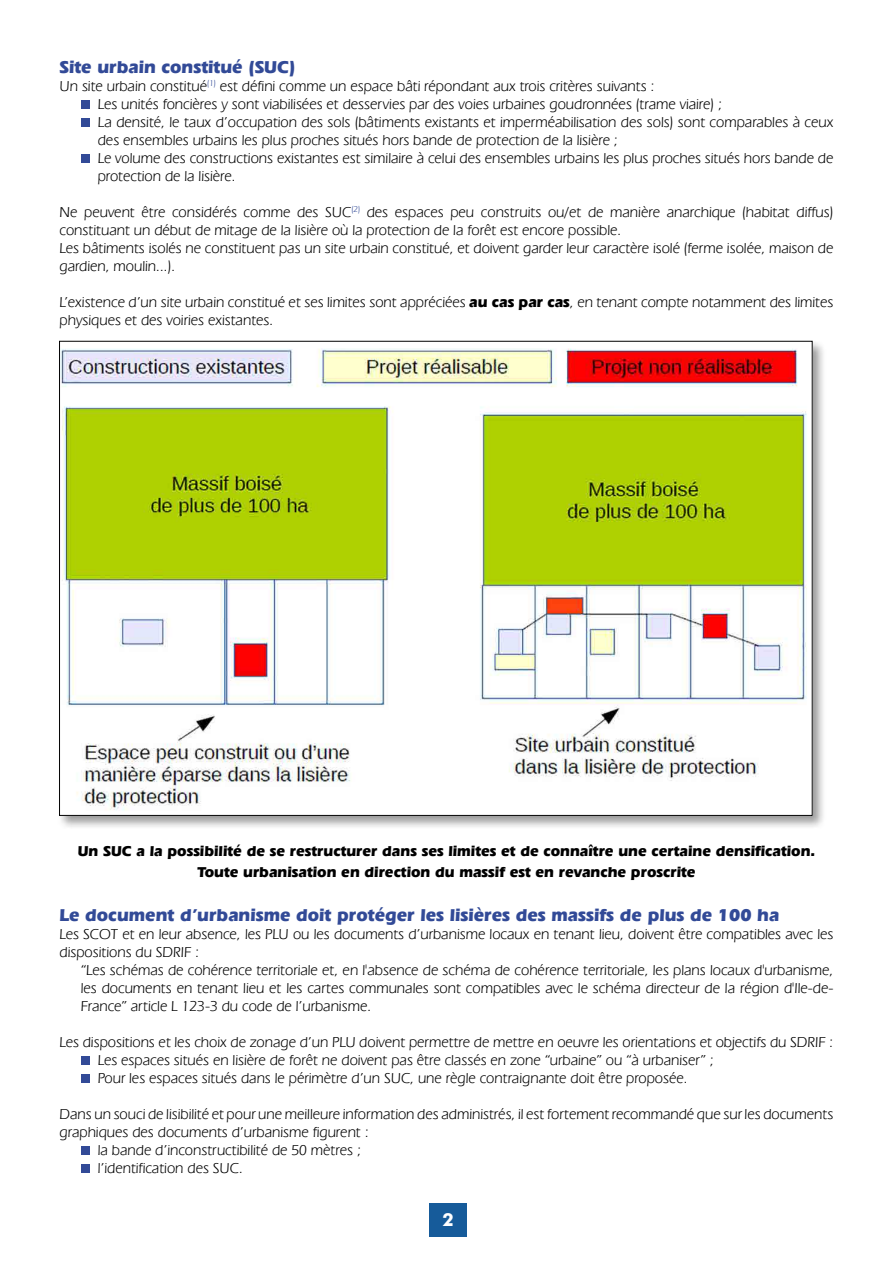
<style>
.page{position:relative;width:893px;height:1263px;background:#fff}
.page>*{position:absolute;margin:0;border:0;box-sizing:border-box;transform-origin:0 0}
.t1{font:700 18px "Eras IT Cby BT";color:#324a97}
.t2{font:700 18px "Futura BT";color:#fff}
.t3{font:15px/18px "Eras IT Cby BT";color:#000}
.t4{font:700 15px/21.6px "Eras IT Cby BT";color:#000;text-align:center}
.s1{font-weight:700}
</style>
<div class="page">
<div style="left:429px;top:1202px;width:38px;height:34px;background:#165b9a"></div>
<div style="left:81px;top:101px;width:8px;height:8px;background:#324a97"></div>
<div style="left:81px;top:119px;width:8px;height:8px;background:#324a97"></div>
<div style="left:81px;top:155px;width:8px;height:8px;background:#324a97"></div>
<div style="left:57px;top:339px;width:769px;height:491px;background:#000;opacity:.4"></div>
<img style="left:61px;top:343px;width:749px;height:471px">
<div style="left:81px;top:1056px;width:8px;height:8px;background:#324a97"></div>
<div style="left:81px;top:1074px;width:8px;height:8px;background:#324a97"></div>
<div style="left:81px;top:1146px;width:8px;height:8px;background:#324a97"></div>
<div style="left:81px;top:1164px;width:8px;height:8px;background:#324a97"></div>
<p class="t1" style="left:60px;top:56px;width:237px">Site urbain constitué (SUC)</p>
<p class="t3" style="left:98px;top:77px;width:737px;text-indent:-38px">Un site urbain constitué<sup>(1)</sup> est défini comme un espace bâti répondant aux trois critères suivants :<br>Les unités foncières y sont viabilisées et desservies par des voies urbaines goudronnées (trame viaire) ;<br>La densité, le taux d’occupation des sols (bâtiments existants et imperméabilisation des sols) sont comparables à ceux des ensembles urbains les plus proches situés hors bande de protection de la lisière ;<br>Le volume des constructions existantes est similaire à celui des ensembles urbains les plus proches situés hors bande de protection de la lisière.</p>
<p class="t3" style="left:60px;top:203px;width:775px">Ne peuvent être considérés comme des SUC<sup>(2)</sup> des espaces peu construits ou/et de manière anarchique (habitat diffus) constituant un début de mitage de la lisière où la protection de la forêt est encore possible.<br>Les bâtiments isolés ne constituent pas un site urbain constitué, et doivent garder leur caractère isolé (ferme isolée, maison de gardien, moulin...).</p>
<p class="t3" style="left:60px;top:293px;width:775px">L’existence d’un site urbain constitué et ses limites sont appréciées <span class="s1">au cas par cas</span>, en tenant compte notamment des limites physiques et des voiries existantes.</p>
<p class="t4" style="left:78px;top:840px;width:739px">Un SUC a la possibilité de se restructurer dans ses limites et de connaître une certaine densification.<br>Toute urbanisation en direction du massif est en revanche proscrite</p>
<p class="t1" style="left:60px;top:903px;width:721px">Le document d’urbanisme doit protéger les lisières des massifs de plus de 100 ha</p>
<p class="t3" style="left:60px;top:924px;width:775px">Les SCOT et en leur absence, les PLU ou les documents d’urbanisme locaux en tenant lieu, doivent être compatibles avec les dispositions du SDRIF :</p>
<p class="t3" style="left:81px;top:960px;width:754px;text-align:justify">“Les schémas de cohérence territoriale et, en l'absence de schéma de cohérence territoriale, les plans locaux d'urbanisme, les documents en tenant lieu et les cartes communales sont compatibles avec le schéma directeur de la région d'Ile-de-France” article L 123-3 du code de l’urbanisme.</p>
<p class="t3" style="left:98px;top:1032px;width:737px;text-indent:-38px">Les dispositions et les choix de zonage d’un PLU doivent permettre de mettre en oeuvre les orientations et objectifs du SDRIF :<br>Les espaces situés en lisière de forêt ne doivent pas être classés en zone “urbaine” ou “à urbaniser” ;<br>Pour les espaces situés dans le périmètre d’un SUC, une règle contraignante doit être proposée.</p>
<p class="t3" style="left:60px;top:1104px;width:775px">Dans un souci de lisibilité et pour une meilleure information des administrés, il est fortement recommandé que sur les documents</p>
<p class="t3" style="left:60px;top:1122px;width:311px">graphiques des documents d’urbanisme figurent :</p>
<p class="t3" style="left:98px;top:1140px;width:265px">la bande d’inconstructibilité de 50 mètres ;</p>
<p class="t3" style="left:98px;top:1158px;width:147px">l’identification des SUC.</p>
<p class="t2" style="left:443px;top:1209px;width:13px">2</p>
</div>
